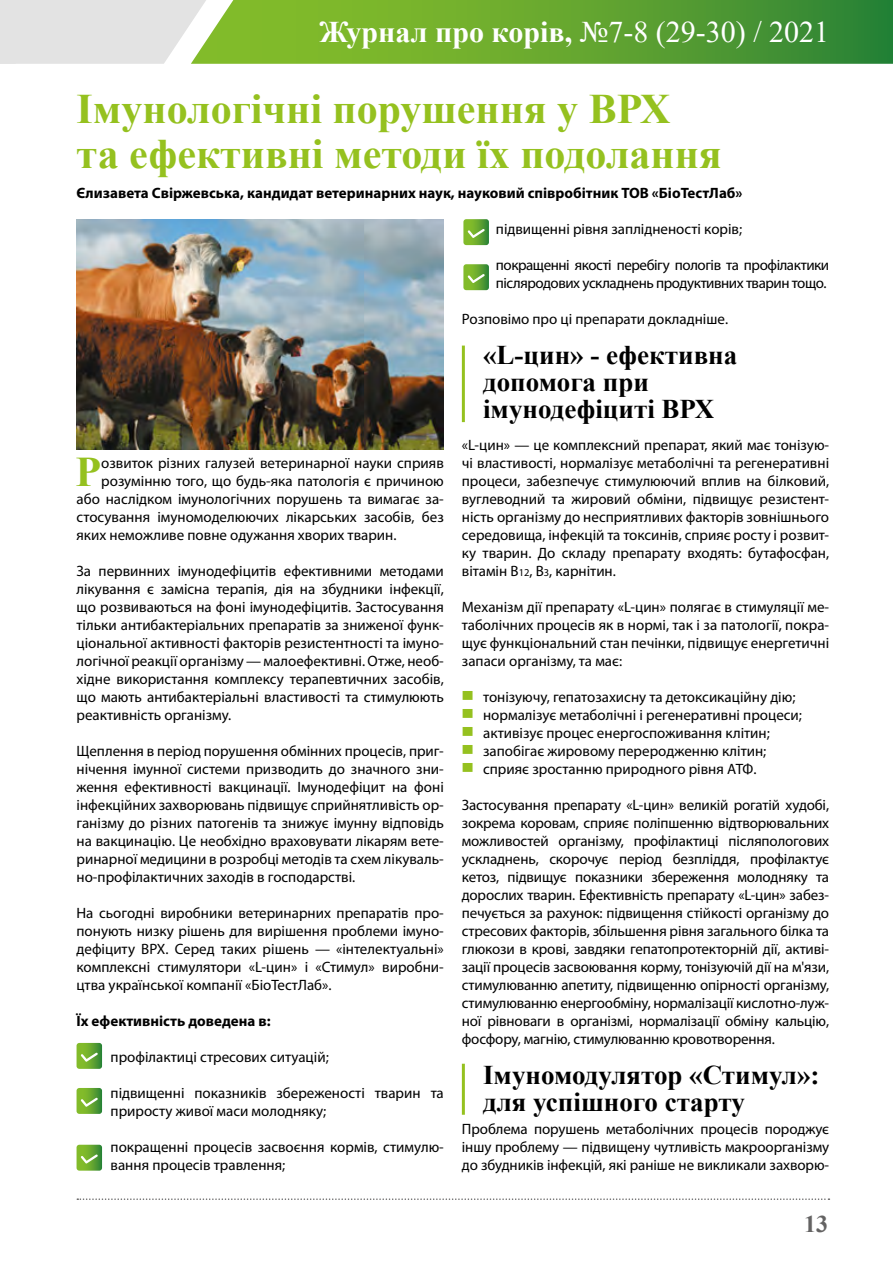
<style>
.page{position:relative;width:893px;height:1263px;background:#fff}
.page>*{position:absolute;margin:0;border:0;box-sizing:border-box;transform-origin:0 0}
.t1{font:700 42.15px "Times New Roman";color:#95c11f}
.t2{font:700 42px/45px "Times New Roman";color:#95c11f}
.t3{font:30px "Times New Roman";color:#fff}
.t4{font:700 27px/27px "Times New Roman";color:#000}
.t5{font:700 24px "Times New Roman";color:#646363}
.t6{font:15px/18px "Myriad Pro";color:#000;text-align:justify}
.t7{font:700 15px "Myriad Pro";color:#000}
.t8{font:15px/18px "Myriad Pro";letter-spacing:-.03em;color:#000}
.s1{font-weight:700}
.s2{font-size:10.5px}
</style>
<div class="page">
<svg style="left:0;top:0;width:893px;height:64px;background:#81b45b"></svg>
<svg style="left:77px;top:1198px;width:752px;height:2px"></svg>
<img style="left:77px;top:219px;width:367px;height:230px">
<hr style="left:462px;top:346px;width:3px;height:76px;background:#95c11f">
<svg style="left:463px;top:219px;width:26px;height:26px"></svg>
<svg style="left:463px;top:264px;width:26px;height:26px"></svg>
<svg style="left:77px;top:1088px;width:25px;height:26px"></svg>
<svg style="left:77px;top:1145px;width:25px;height:26px"></svg>
<svg style="left:77px;top:1043px;width:25px;height:26px"></svg>
<hr style="left:462px;top:1064px;width:3px;height:51px;background:#95c11f">
<h3 class="t3" style="left:319px;top:11px;width:511px"><span class="s1">Журнал про корів,</span> №7-8 (29-30) / 2021</h3>
<h2 class="t2" style="left:77px;top:85px;width:647px">Імунологічні порушення у ВРХ та ефективні методи їх подолання</h2>
<p class="t7" style="left:77px;top:184px;width:667px">Єлизавета Свіржевська, кандидат ветеринарних наук, науковий співробітник ТОВ «БіоТестЛаб»</p>
<h1 class="t1" style="left:75px;top:441px;width:27px">Р</h1>
<p class="t6" style="left:101px;top:454px;width:344px">озвиток різних галузей ветеринарної науки сприяв</p>
<p class="t6" style="left:101px;top:472px;width:344px">розумінню того, що будь-яка патологія є причиною</p>
<p class="t6" style="left:77px;top:490px;width:369px">або наслідком імунологічних порушень та вимагає за-</p>
<p class="t6" style="left:77px;top:508px;width:369px">стосування імуномоделюючих лікарських засобів, без</p>
<p class="t6" style="left:77px;top:526px;width:321px">яких неможливе повне одужання хворих тварин.</p>
<p class="t6" style="left:77px;top:562px;width:369px">За первинних імунодефіцитів ефективними методами лікування є замісна терапія, дія на збудники інфекції, що розвиваються на фоні імунодефіцитів. Застосування тільки антибактеріальних препаратів за зниженої функ&shy;ціональної активності факторів резистентності та імуно&shy;логічної реакції організму — малоефективні. Отже, необ&shy;хідне використання комплексу терапевтичних засобів, що мають антибактеріальні властивості та стимулюють реактивність організму.</p>
<p class="t6" style="left:77px;top:742px;width:369px">Щеплення в період порушення обмінних процесів, приг&shy;нічення імунної системи призводить до значного зни&shy;ження ефективності вакцинації. Імунодефіцит на фоні інфекційних захворювань підвищує сприйнятливість ор&shy;ганізму до різних патогенів та знижує імунну відповідь на вакцинацію. Це необхідно враховувати лікарям вете&shy;ринарної медицини в розробці методів та схем лікуваль&shy;но-профілактичних заходів в господарстві.</p>
<p class="t6" style="left:77px;top:904px;width:369px">На сьогодні виробники ветеринарних препаратів про&shy;понують низку рішень для вирішення проблеми імуно&shy;дефіциту ВРХ. Серед таких рішень — «інтелектуальні» комплексні стимулятори «L-цин» і «Стимул» виробни&shy;цтва української компанії «БіоТестЛаб».</p>
<p class="t7" style="left:77px;top:1011px;width:196px">Їх ефективність доведена в:</p>
<p class="t6" style="left:111px;top:1048px;width:220px">профілактиці стресових ситуацій;</p>
<p class="t6" style="left:111px;top:1084px;width:335px">підвищенні показників збереженості тварин та приросту живої маси молодняку;</p>
<p class="t6" style="left:111px;top:1138px;width:335px">покращенні процесів засвоєння кормів, стимулю&shy;вання процесів травлення;</p>
<p class="t6" style="left:496px;top:220px;width:248px">підвищенні рівня заплідненості корів;</p>
<p class="t8" style="left:496px;top:256px;width:335px">покращенні якості перебігу пологів та профілактики післяродових ускладнень продуктивних тварин тощо.</p>
<p class="t6" style="left:462px;top:310px;width:268px">Розповімо про ці препарати докладніше.</p>
<h3 class="t4" style="left:483px;top:340px;width:256px">«L-цин» - ефективна допомога при імунодефіциті ВРХ</h3>
<p class="t6" style="left:462px;top:436px;width:369px">«L-цин» — це комплексний препарат, який має тонізую&shy;чі властивості, нормалізує метаболічні та регенеративні процеси, забезпечує стимулюючий вплив на білковий, вуглеводний та жировий обміни, підвищує резистент&shy;ність організму до несприятливих факторів зовнішнього середовища, інфекцій та токсинів, сприяє росту і розвит&shy;ку тварин. До складу препарату входять: бутафосфан, вітамін В<span class="s2">12</span>, В<span class="s2">3</span>, карнітин.</p>
<p class="t6" style="left:462px;top:598px;width:369px">Механізм дії препарату «L-цин» полягає в стимуляції ме&shy;таболічних процесів як в нормі, так і за патології, покра&shy;щує функціональний стан печінки, підвищує енергетичні запаси організму, та має:</p>
<p class="t6" style="left:483px;top:688px;width:320px;text-align:left">тонізуючу, гепатозахисну та детоксикаційну дію; нормалізує метаболічні і регенеративні процеси; активізує процес енергоспоживання клітин; запобігає жировому переродженню клітин; сприяє зростанню природного рівня АТФ.</p>
<p class="t6" style="left:462px;top:796px;width:369px">Застосування препарату «L-цин» великій рогатій худобі, зокрема коровам, сприяє поліпшенню відтворювальних можливостей організму, профілактиці післяпологових ускладнень, скорочує період безпліддя, профілактує кетоз, підвищує показники збереження молодняку та дорослих тварин. Ефективність препарату «L-цин» забез&shy;печується за рахунок: підвищення стійкості організму до стресових факторів, збільшення рівня загального білка та глюкози в крові, завдяки гепатопротекторній дії, активі&shy;зації процесів засвоювання корму, тонізуючій дії на м'язи, стимулюванню апетиту, підвищенню опірності організму, стимулюванню енергообміну, нормалізації кислотно-луж&shy;ної рівноваги в організмі, нормалізації обміну кальцію, фосфору, магнію, стимулюванню кровотворення.</p>
<h3 class="t4" style="left:483px;top:1060px;width:338px">Імуномодулятор «Стимул»: для успішного старту</h3>
<p class="t6" style="left:462px;top:1120px;width:369px">Проблема порушень метаболічних процесів породжує іншу проблему — підвищену чутливість макроорганізму до збудників інфекцій, які раніше не викликали захворю-</p>
<h3 class="t5" style="left:804px;top:1207px;width:25px">13</h3>
</div>
